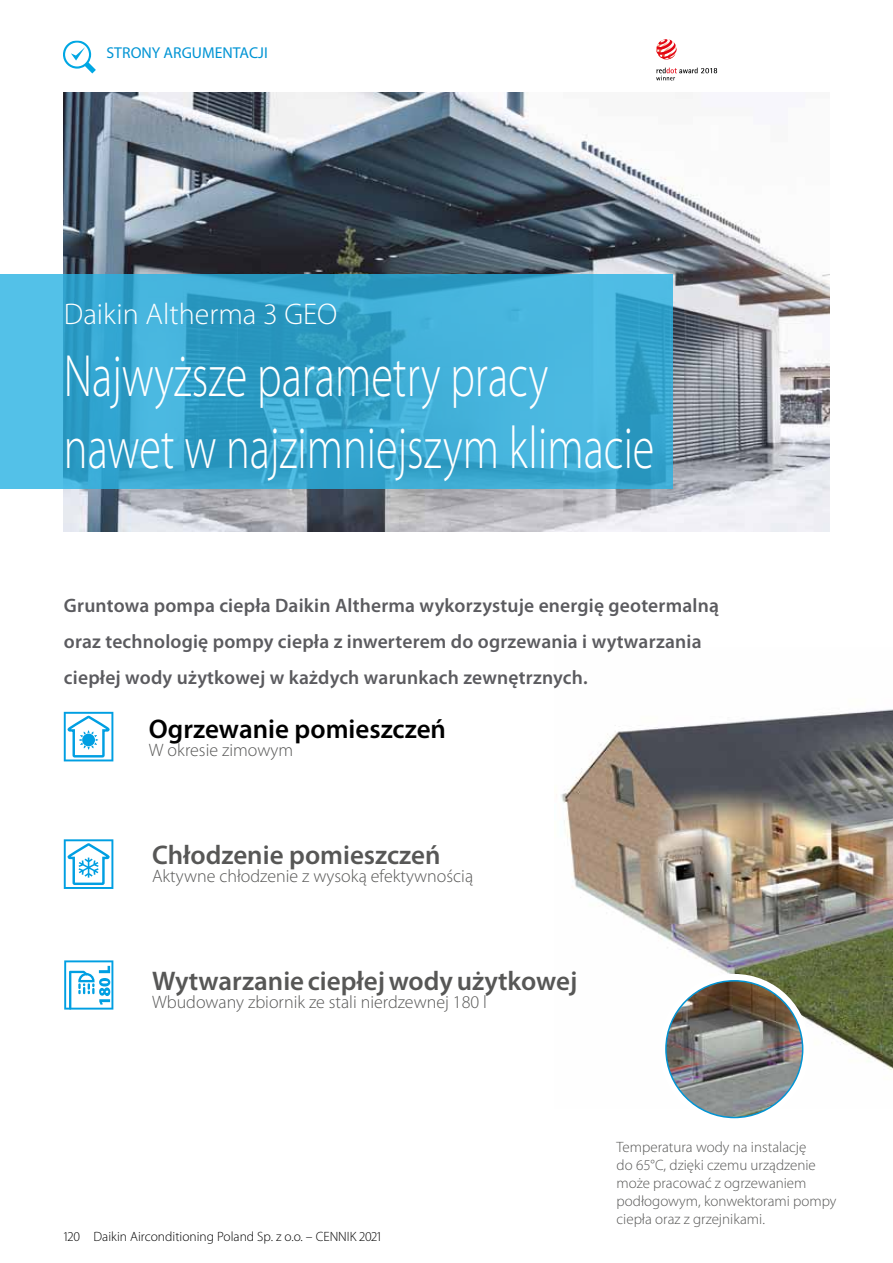
<style>
.page{position:relative;width:893px;height:1263px;background:#fff}
.page>*{position:absolute;margin:0;border:0;box-sizing:border-box;transform-origin:0 0}
.t1{font:300 60px/72px "Myriad Pro";color:#fff;scale:.74 1}
.t2{font:300 30px "Myriad Pro";color:#fff}
.t3{font:600 27px "Myriad Pro";color:#575756}
.t4{font:600 27px "Myriad Pro";color:#000}
.t5{font:600 19.5px/36px "Myriad Pro";letter-spacing:.01em;color:#5b5b5f}
.t6{font:300 18px "Myriad Pro";color:#575756}
.t7{font:15.75px "Myriad Pro";color:#0094d4}
.t8{font:300 15px/18px "Myriad Pro";color:#575756}
.t9{font:300 13.5px "Myriad Pro";color:#000}
</style>
<div class="page">
<img style="left:561px;top:709px;width:332px;height:361px">
<svg style="left:659px;top:974px;width:150px;height:150px"></svg>
<img style="left:64px;top:92px;width:765px;height:440px">
<svg style="left:63px;top:40px;width:33px;height:33px"></svg>
<svg style="left:0;top:274px;width:673px;height:214px;background:#3baad2"></svg>
<svg style="left:656px;top:39px;width:21px;height:20px"></svg>
<svg style="left:656px;top:68px;width:61px;height:12px"></svg>
<svg style="left:64px;top:839px;width:49px;height:50px"></svg>
<svg style="left:64px;top:712px;width:49px;height:49px"></svg>
<div style="left:82px;top:733px;width:13px;height:13px;background:#009fe2;border-radius:50%"></div>
<svg style="left:64px;top:960px;width:49px;height:49px"></svg>
<img style="left:666px;top:981px;width:137px;height:136px;border-radius:68px">
<p class="t7" style="left:107px;top:43px;width:163px">STRONY ARGUMENTACJI</p>
<h2 class="t2" style="left:64px;top:296px;width:275px">Daikin Altherma 3 GEO</h2>
<h1 class="t1" style="left:64px;top:339px;width:799px">Najwyższe parametry pracy nawet w najzimniejszym klimacie</h1>
<p class="t5" style="left:64px;top:587px;width:656px">Gruntowa pompa ciepła Daikin Altherma wykorzystuje energię geotermalną oraz technologię pompy ciepła z inwerterem do ogrzewania i wytwarzania ciepłej wody użytkowej w każdych warunkach zewnętrznych.</p>
<h3 class="t4" style="left:149px;top:712px;width:299px">Ogrzewanie pomieszczeń</h3>
<p class="t6" style="left:149px;top:739px;width:146px">W okresie zimowym</p>
<h3 class="t3" style="left:152px;top:838px;width:290px">Chłodzenie pomieszczeń</h3>
<p class="t6" style="left:152px;top:865px;width:323px">Aktywne chłodzenie z wysoką efektywnością</p>
<h3 class="t3" style="left:152px;top:964px;width:427px">Wytwarzanie ciepłej wody użytkowej</h3>
<p class="t6" style="left:152px;top:991px;width:336px">Wbudowany zbiornik ze stali nierdzewnej 180 l</p>
<p class="t9" style="left:64px;top:1229px;width:319px">120 Daikin Airconditioning Poland Sp. z o.o. – CENNIK 2021</p>
<p class="t8" style="left:617px;top:1138px;width:221px">Temperatura wody na instalację<br>do 65°C, dzięki czemu urządzenie może pracować z ogrzewaniem podłogowym, konwektorami pompy ciepła oraz z grzejnikami.</p>
</div>
